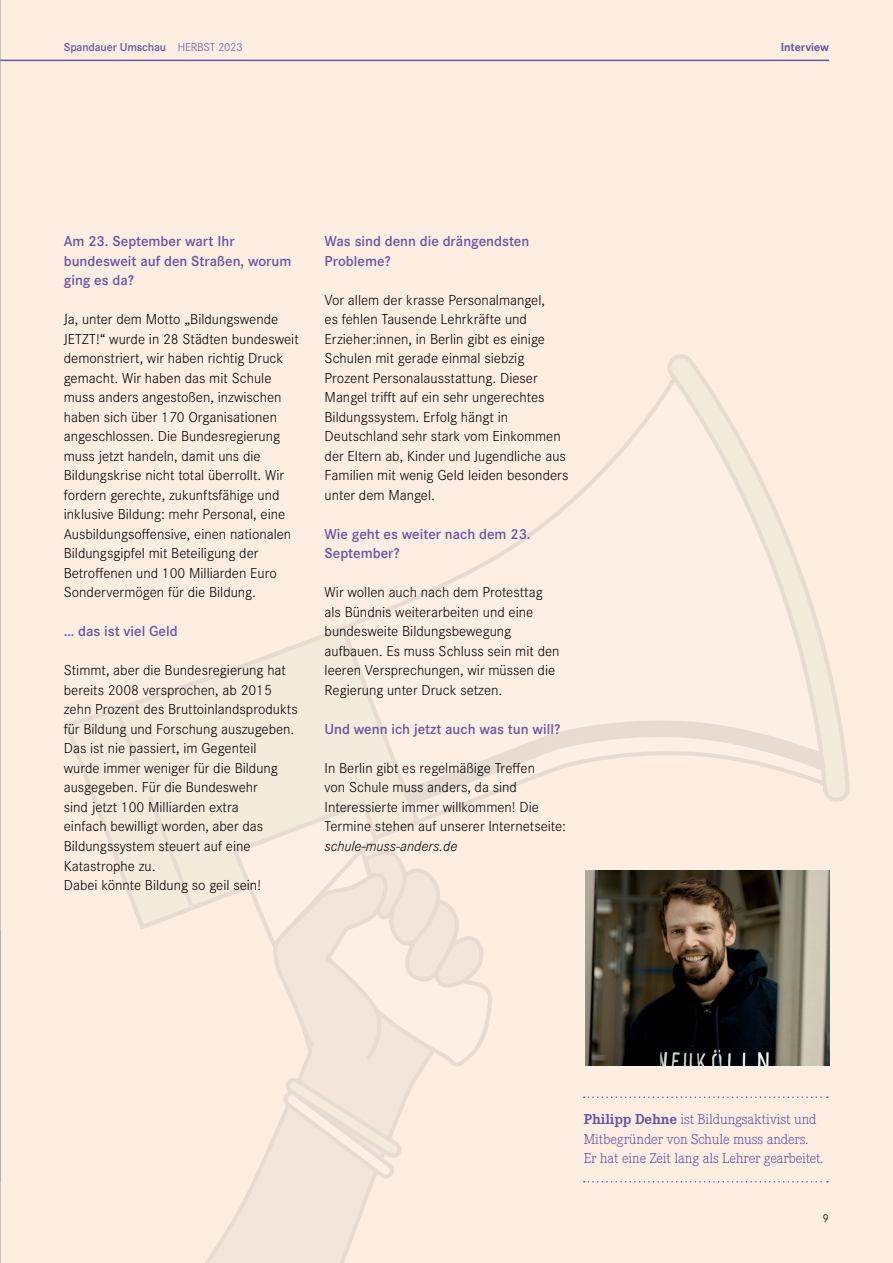
<style>
.page{position:relative;width:893px;height:1263px;background:#feeee2}
.page>*{position:absolute;margin:0;border:0;box-sizing:border-box;transform-origin:0 0}
.t1{font:300 15px/19.5px "Corporate S";color:#000}
.t2{font:600 15px/19.5px "Corporate S";color:#6755a4}
.t3{font:300 15px/19.5px "Corporate E Pro";letter-spacing:-.01em;color:#6755a4}
.t4{font:italic 300 15px "Corporate S";color:#000}
.t5{font:600 12px "Corporate S";letter-spacing:-.01em;color:#6755a4}
.t6{font:700 12px "Corporate S";letter-spacing:-.01em;color:#6755a4}
.t7{font:300 12px "Corporate S";color:#000}
.s1{font-weight:300}
.s2{font-weight:700}
</style>
<div class="page">
<svg style="left:205px;top:1076px;width:214px;height:187px"></svg>
<svg style="left:279px;top:1076px;width:127px;height:106px"></svg>
<svg style="left:423px;top:720px;width:240px;height:77px"></svg>
<svg style="left:663px;top:354px;width:187px;height:448px"></svg>
<svg style="left:64px;top:623px;width:359px;height:307px"></svg>
<svg style="left:114px;top:710px;width:82px;height:201px"></svg>
<svg style="left:231px;top:797px;width:256px;height:279px"></svg>
<svg style="left:268px;top:837px;width:224px;height:228px"></svg>
<svg style="left:584px;top:1096px;width:244px;height:2px"></svg>
<svg style="left:584px;top:1181px;width:244px;height:1px"></svg>
<img style="left:585px;top:870px;width:244px;height:195px">
<hr style="left:0;top:60px;width:829px;height:1px;background:#6755a4">
<hr style="left:0;top:0;width:1px;height:1263px;background:#939598">
<p class="t5" style="left:64px;top:39px;width:180px">Spandauer Umschau <span class="s1">HERBST 2023</span></p>
<p class="t6" style="left:781px;top:40px;width:50px">Interview</p>
<p class="t2" style="left:64px;top:231px;width:229px">Am 23. September wart Ihr bundesweit auf den Straßen, worum ging es da?</p>
<p class="t1" style="left:64px;top:309px;width:237px">Ja, unter dem Motto „Bildungswende JETZT!“ wurde in 28 Städten bundesweit demonstriert, wir haben richtig Druck gemacht. Wir haben das mit Schule muss anders angestoßen, inzwischen haben sich über 170 Organisationen angeschlossen. Die Bundesregierung muss jetzt handeln, damit uns die Bildungskrise nicht total überrollt. Wir fordern gerechte, zukunftsfähige und inklusive Bildung: mehr Personal, eine Ausbildungsoffensive, einen nationalen Bildungsgipfel mit Beteiligung der Betroffenen und 100 Milliarden Euro Sondervermögen für die Bildung.</p>
<p class="t2" style="left:64px;top:621px;width:115px">… das ist viel Geld</p>
<p class="t1" style="left:64px;top:660px;width:235px">Stimmt, aber die Bundesregierung hat bereits 2008 versprochen, ab 2015 zehn Prozent des Bruttoinlandsprodukts für Bildung und Forschung auszugeben.<br>Das ist nie passiert, im Gegenteil<br>wurde immer weniger für die Bildung ausgegeben. Für die Bundeswehr<br>sind jetzt 100 Milliarden extra<br>einfach bewilligt worden, aber das Bildungssystem steuert auf eine Katastrophe zu.<br>Dabei könnte Bildung so geil sein!</p>
<p class="t2" style="left:325px;top:231px;width:206px">Was sind denn die drängendsten<br>Probleme?</p>
<p class="t1" style="left:325px;top:290px;width:245px">Vor allem der krasse Personalmangel,<br>es fehlen Tausende Lehrkräfte und Erzieher:innen, in Berlin gibt es einige Schulen mit gerade einmal siebzig Prozent Personalausstattung. Dieser Mangel trifft auf ein sehr ungerechtes Bildungssystem. Erfolg hängt in Deutschland sehr stark vom Einkommen der Eltern ab, Kinder und Jugendliche aus Familien mit wenig Geld leiden besonders unter dem Mangel.</p>
<p class="t2" style="left:325px;top:524px;width:208px">Wie geht es weiter nach dem 23.<br>September?</p>
<p class="t1" style="left:325px;top:582px;width:237px">Wir wollen auch nach dem Protesttag als Bündnis weiterarbeiten und eine bundesweite Bildungsbewegung aufbauen. Es muss Schluss sein mit den leeren Versprechungen, wir müssen die Regierung unter Druck setzen.</p>
<p class="t2" style="left:325px;top:719px;width:237px">Und wenn ich jetzt auch was tun will?</p>
<p class="t1" style="left:325px;top:758px;width:243px">In Berlin gibt es regelmäßige Treffen<br>von Schule muss anders, da sind Interessierte immer willkommen! Die Termine stehen auf unserer Internetseite:</p>
<p class="t4" style="left:325px;top:836px;width:134px">schule-muss-anders.de</p>
<p class="t3" style="left:584px;top:1109px;width:241px"><span class="s2">Philipp Dehne</span> ist Bildungsaktivist und<br>Mitbegründer von Schule muss anders.<br>Er hat eine Zeit lang als Lehrer gearbeitet.</p>
<p class="t7" style="left:823px;top:1210px;width:8px">9</p>
</div>
